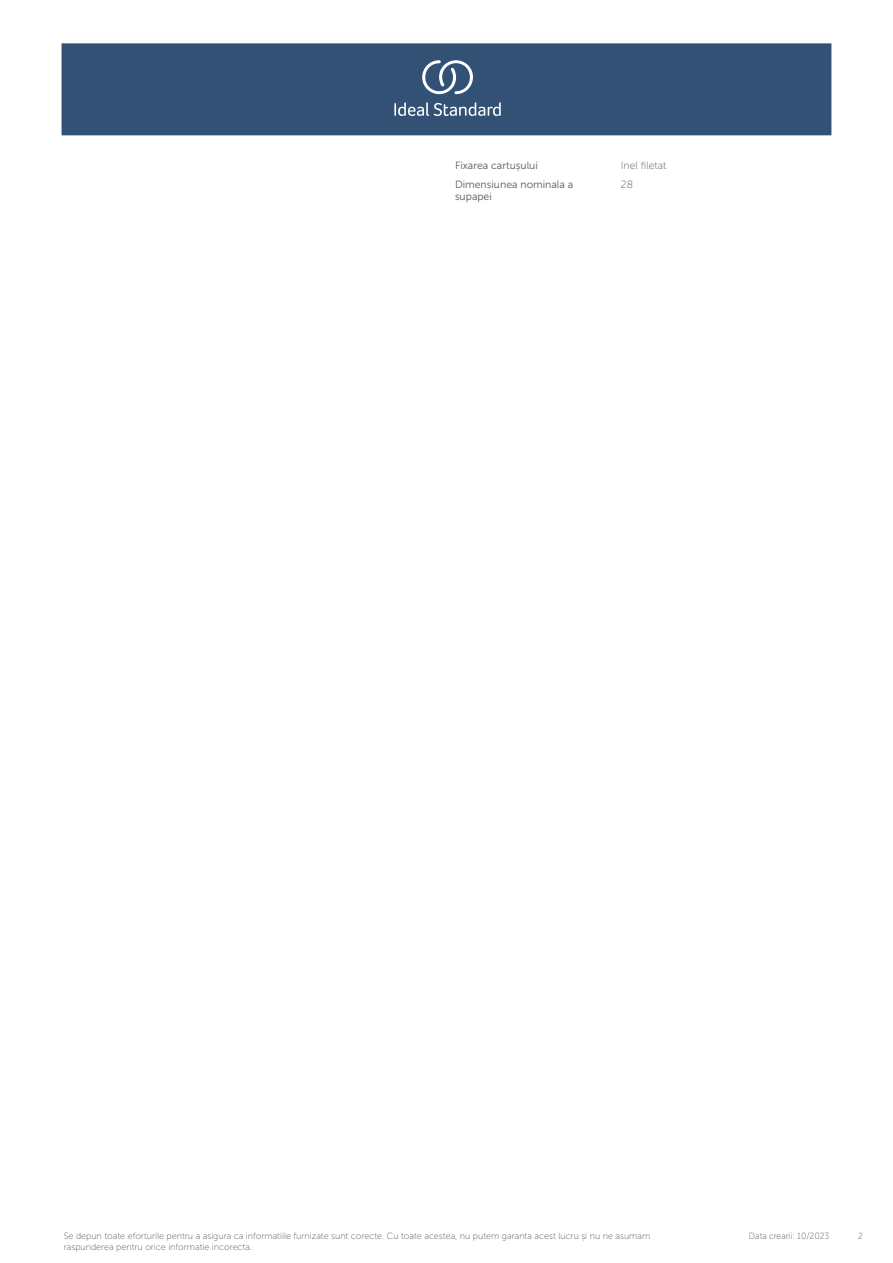
<style>
.page{position:relative;width:893px;height:1263px;background:#fff}
.page>*{position:absolute;margin:0;border:0;box-sizing:border-box;transform-origin:0 0}
.t1{font:10.5px/12.6px "Museo Sans 300";color:#575756}
.t2{font:10.5px "Museo Sans 100";color:#575756}
.t3{font:9px "Museo Sans 100";color:#575756}
.t4{font:9px "Museo Sans 100";color:#575756;scale:.95 1}
</style>
<div class="page">
<div style="left:62px;top:43px;width:769px;height:92px;background:#335075"></div>
<svg style="left:394px;top:102px;width:107px;height:14px"></svg>
<svg style="left:422px;top:60px;width:51px;height:34px"></svg>
<p class="t1" style="left:455px;top:160px;width:84px">Fixarea cartușului</p>
<p class="t2" style="left:621px;top:160px;width:47px">Inel filetat</p>
<p class="t1" style="left:455px;top:178px;width:120px">Dimensiunea nominala a supapei</p>
<p class="t2" style="left:621px;top:178px;width:14px">28</p>
<p class="t4" style="left:749px;top:1231px;width:86px">Data crearii: 10/2023</p>
<p class="t3" style="left:64px;top:1231px;width:588px">Se depun toate eforturile pentru a asigura ca informatiile furnizate sunt corecte. Cu toate acestea, nu putem garanta acest lucru și nu ne asumam</p>
<p class="t4" style="left:858px;top:1231px;width:7px">2</p>
<p class="t3" style="left:64px;top:1242px;width:190px">raspunderea pentru orice informatie incorecta.</p>
</div>
